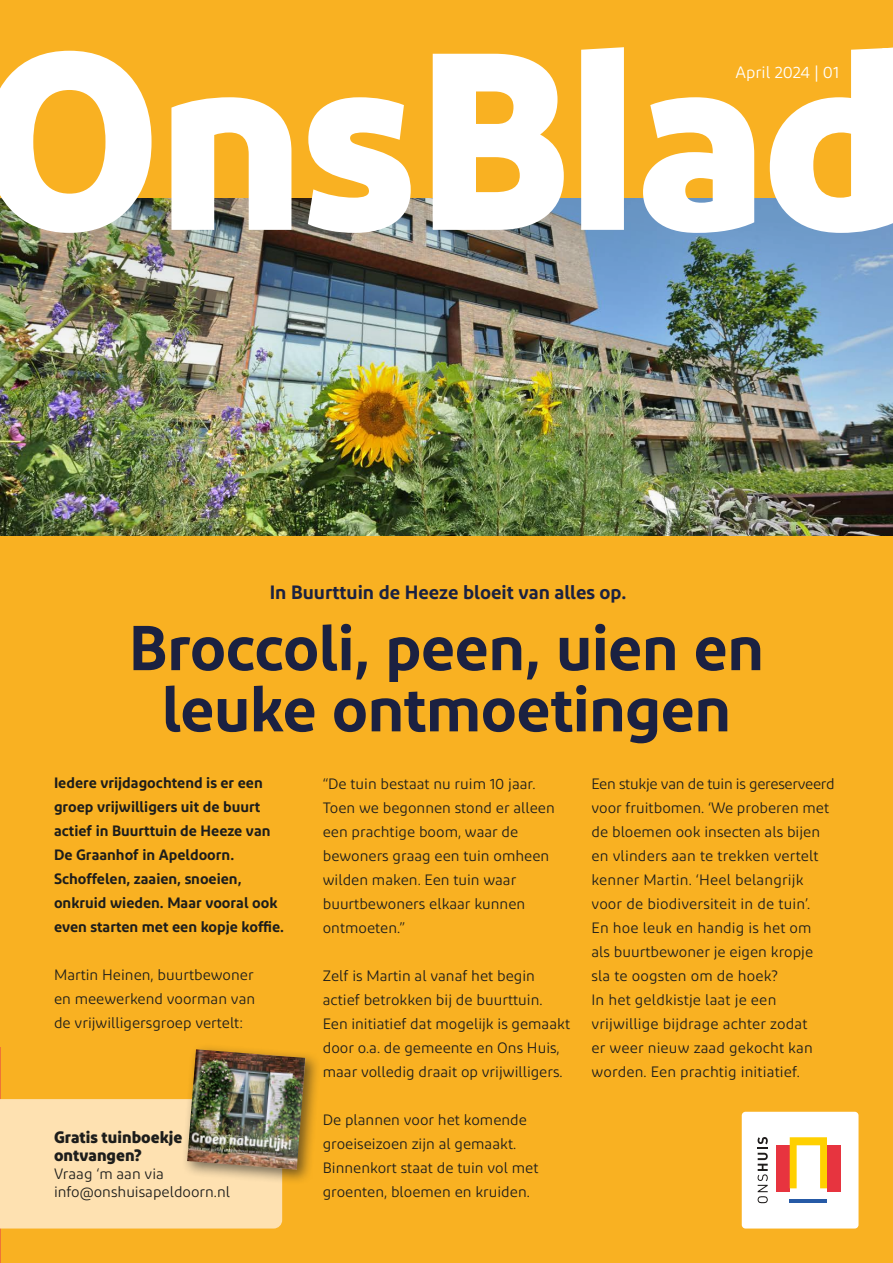
<style>
.page{position:relative;width:893px;height:1263px;background:#f9b122}
.page>*{position:absolute;margin:0;border:0;box-sizing:border-box;transform-origin:0 0}
.t1{font:600 63.15px/61.2px "Diodrum Cyrillic";letter-spacing:-.01em;color:#1b2141;text-align:center}
.t2{font:600 19.2px "Diodrum Cyrillic";color:#1b2141}
.t3{font:700 16.5px/18px "Diodrum Cyrillic";color:#1d1d1b}
.t4{font:16.5px "Diodrum Cyrillic";color:#fff}
.t5{font:15px/24px "Diodrum Cyrillic";color:#1d1d1b}
.t6{font:600 15px/24px "Diodrum Cyrillic";color:#1d1d1b}
</style>
<div class="page">
<img style="left:0;top:198px;width:893px;height:338px">
<svg style="left:0;top:51px;width:411px;height:182px;fill:#fff"></svg>
<div style="left:742px;top:1112px;width:116px;height:116px;background:#fff;border-radius:4px"></div>
<div style="left:0;top:1099px;width:282px;height:129px;background:#fee1b1"></div>
<div style="left:181px;top:1043px;width:140px;height:142px;background:#1d1d1b;opacity:.6"></div>
<img style="left:187px;top:1049px;width:118px;height:121px">
<svg style="left:433px;top:47px;width:460px;height:186px;fill:#fff"></svg>
<svg style="left:758px;top:1137px;width:10px;height:66px"></svg>
<div style="left:776px;top:1145px;width:14px;height:47px;background:#e7343f"></div>
<div style="left:827px;top:1145px;width:13px;height:47px;background:#e7343f"></div>
<hr style="left:790px;top:1199px;width:37px;height:4px;background:#265aa6">
<svg style="left:790px;top:1137px;width:37px;height:51px"></svg>
<p class="t4" style="left:735px;top:62px;width:105px">April 2024 | 01</p>
<p class="t2" style="left:270px;top:579px;width:358px">In Buurttuin de Heeze bloeit van alles op.</p>
<p class="t1" style="left:129px;top:616px;width:637px">Broccoli, peen, uien en leuke ontmoetingen</p>
<p class="t6" style="left:54px;top:770px;width:232px">Iedere vrijdagochtend is er een groep vrijwilligers uit de buurt actief in Buurttuin de Heeze van<br>De Graanhof in Apeldoorn.<br>Schoffelen, zaaien, snoeien, onkruid wieden. Maar vooral ook even starten met een kopje koffie.</p>
<p class="t5" style="left:54px;top:962px;width:203px;text-align:justify">Martin Heinen, buurtbewoner en meewerkend voorman van de vrijwilligersgroep vertelt:</p>
<p class="t3" style="left:54px;top:1127px;width:130px">Gratis tuinboekje ontvangen?</p>
<p class="t5" style="left:54px;top:1164px;width:178px;line-height:18px">Vraag ‘m aan via info@onshuisapeldoorn.nl</p>
<p class="t5" style="left:323px;top:771px;width:234px">“De tuin bestaat nu ruim 10 jaar.<br>Toen we begonnen stond er alleen een prachtige boom, waar de bewoners graag een tuin omheen wilden maken. Een tuin waar buurtbewoners elkaar kunnen ontmoeten.”</p>
<p class="t5" style="left:323px;top:963px;width:249px">Zelf is Martin al vanaf het begin actief betrokken bij de buurttuin.<br>Een initiatief dat mogelijk is gemaakt door o.a. de gemeente en Ons Huis, maar volledig draait op vrijwilligers.</p>
<p class="t5" style="left:323px;top:1107px;width:217px">De plannen voor het komende groeiseizoen zijn al gemaakt.<br>Binnenkort staat de tuin vol met groenten, bloemen en kruiden.</p>
<p class="t5" style="left:591px;top:771px;width:245px">Een stukje van de tuin is gereserveerd voor fruitbomen. ‘We proberen met de bloemen ook insecten als bijen en vlinders aan te trekken vertelt kenner Martin. ‘Heel belangrijk voor de biodiversiteit in de tuin’.</p>
<p class="t5" style="left:591px;top:915px;width:223px">En hoe leuk en handig is het om als buurtbewoner je eigen kropje sla te oogsten om de hoek?<br>In het geldkistje laat je een vrijwillige bijdrage achter zodat er weer nieuw zaad gekocht kan worden. Een prachtig initiatief.</p>
</div>
